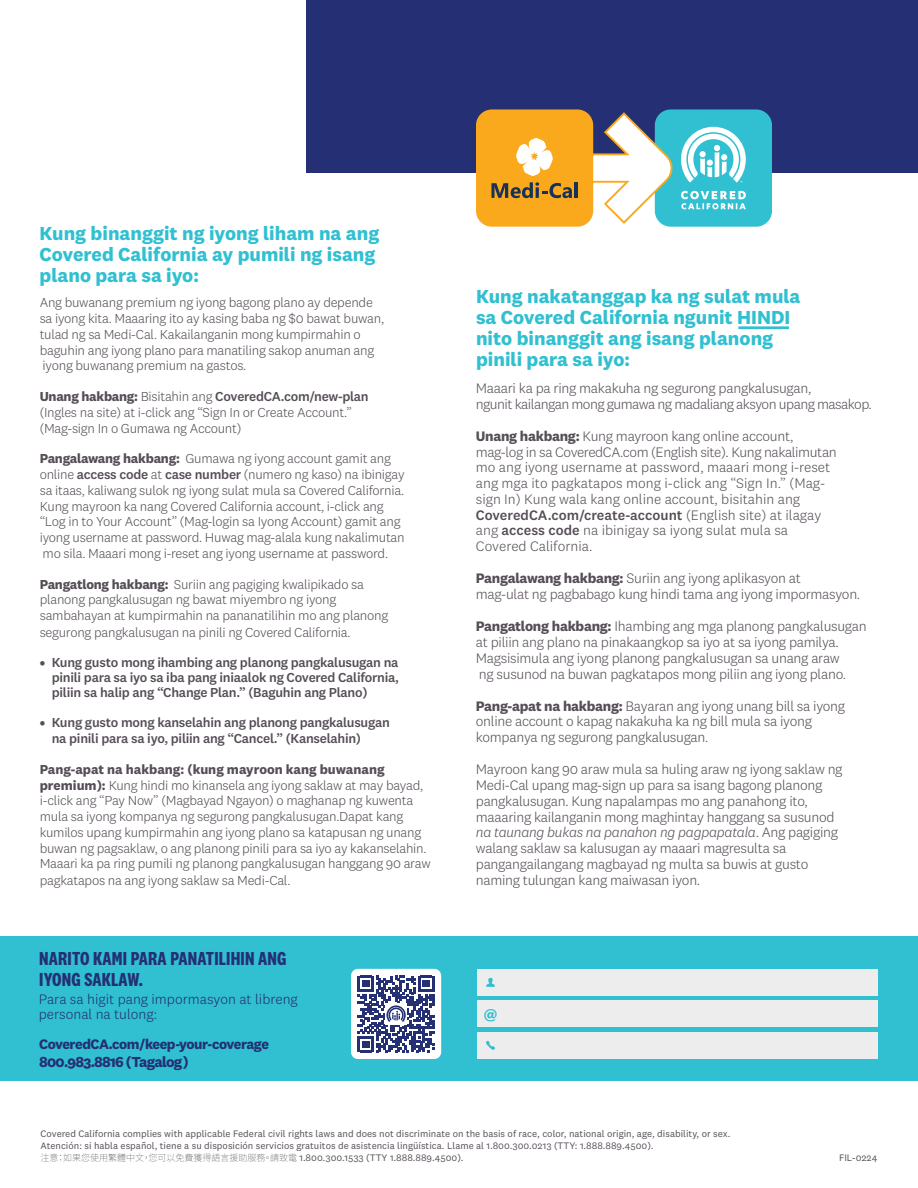
<style>
.page{position:relative;width:918px;height:1188px;background:#fff}
.page>*{position:absolute;margin:0;border:0;box-sizing:border-box;transform-origin:0 0}
.t1{font:700 19.5px/21px "National 2";color:#31c0d1}
.t2{font:700 19.5px/21px "National 2 Condensed";letter-spacing:.01em;color:#242f74}
.t3{font:700 15px "National 2";letter-spacing:-.05em;color:#242f74}
.t4{font:700 15px "National 2";color:#31c0d1}
.t5{font:300 14.25px/15.8px "National 2";letter-spacing:-.02em;color:#564e57}
.t6{font:300 14.25px/15.8px "National 2";color:#564e57}
.t7{font:300 14.25px/15.8px "National 2";letter-spacing:-.04em;color:#564e57}
.t8{font:300 14.25px/15px "National 2";color:#242f74}
.t9{font:700 14.25px "National 2";letter-spacing:-.03em;color:#242f74}
.t10{font:300 13.5px/15.8px "National 2";letter-spacing:-.02em;color:#564e57}
.t11{font:500 13.5px/15px "National 2";letter-spacing:-.02em;color:#564e57;text-align:justify}
.t12{font:9.75px/12px "National 2";color:#564e57}
.s1{font-weight:700}
.s2{font-weight:500}
.s3{font-style:italic}
.s4{font-family:"Noto Sans CJ Ktc";font-weight:100;font-size:9px}
</style>
<div class="page">
<div style="left:0;top:936px;width:918px;height:145px;background:#31c0d1"></div>
<div style="left:306px;top:0;width:612px;height:172px;background:#242f74"></div>
<div style="left:477px;top:969px;width:401px;height:27px;background:#ededee"></div>
<div style="left:477px;top:1000px;width:401px;height:27px;background:#ededee"></div>
<div style="left:477px;top:1032px;width:401px;height:27px;background:#ededee"></div>
<div style="left:655px;top:109px;width:117px;height:118px;background:#31c0d1;border-radius:16px"></div>
<svg style="left:681px;top:191px;width:65px;height:18px"></svg>
<svg style="left:681px;top:127px;width:65px;height:56px"></svg>
<div style="left:476px;top:109px;width:117px;height:118px;background:#faa81c;border-radius:16px"></div>
<svg style="left:491px;top:112px;width:181px;height:112px"></svg>
<svg style="left:486px;top:978px;width:9px;height:9px"></svg>
<svg style="left:486px;top:1041px;width:9px;height:9px"></svg>
<hr style="left:738px;top:326px;width:51px;height:3px;background:#31c0d1">
<div style="left:351px;top:969px;width:90px;height:90px;background:#fff;border-radius:7px"></div>
<svg style="left:358px;top:976px;width:76px;height:76px"></svg>
<h1 class="t1" style="left:40px;top:222px;width:341px">Kung binanggit ng iyong liham na ang<br>Covered California ay pumili ng isang plano para sa iyo:</h1>
<p class="t10" style="left:40px;top:295px;width:346px">Ang buwanang premium ng iyong bagong plano ay depende sa iyong kita. Maaaring ito ay kasing baba ng $0 bawat buwan, tulad ng sa Medi-Cal. Kakailanganin mong kumpirmahin o baguhin ang iyong plano para manatiling sakop anuman ang iyong buwanang premium na gastos.</p>
<p class="t10" style="left:40px;top:388px;width:331px"><span class="s1">Unang hakbang:</span> Bisitahin ang <span class="s2">CoveredCA.com/new-plan </span>(Ingles na site) at i-click ang “Sign In or Create Account.” (Mag-sign In o Gumawa ng Account)</p>
<p class="t10" style="left:40px;top:451px;width:367px"><span class="s1">Pangalawang hakbang:</span> Gumawa ng iyong account gamit ang online <span class="s2">access code</span> at <span class="s2">case number</span> (numero ng kaso) na ibinigay sa itaas, kaliwang sulok ng iyong sulat mula sa Covered California.<br>Kung mayroon ka nang Covered California account, i-click ang “Log in to Your Account” (Mag-login sa Iyong Account) gamit ang iyong username at password. Huwag mag-alala kung nakalimutan mo sila. Maaari mong i-reset ang iyong username at password.</p>
<p class="t10" style="left:40px;top:576px;width:350px"><span class="s1">Pangatlong hakbang:</span> Suriin ang pagiging kwalipikado sa planong pangkalusugan ng bawat miyembro ng iyong sambahayan at kumpirmahin na pananatilihin mo ang planong segurong pangkalusugan na pinili ng Covered California.</p>
<p class="t11" style="left:52px;top:654px;width:349px;text-indent:-12px"><span class="s1">•</span> Kung gusto mong ihambing ang planong pangkalusugan na pinili para sa iyo sa iba pang iniaalok ng Covered California, piliin sa halip ang “Change Plan.” (Baguhin ang Plano)</p>
<p class="t11" style="left:52px;top:714px;width:340px;line-height:16.5px;text-indent:-12px"><span class="s1">•</span> Kung gusto mong kanselahin ang planong pangkalusugan na pinili para sa iyo, piliin ang “Cancel.” (Kanselahin)</p>
<p class="t10" style="left:40px;top:761px;width:392px"><span class="s1">Pang-apat na hakbang: (kung mayroon kang buwanang premium):</span> Kung hindi mo kinansela ang iyong saklaw at may bayad, i-click ang “Pay Now” (Magbayad Ngayon) o maghanap ng kuwenta mula sa iyong kompanya ng segurong pangkalusugan.Dapat kang kumilos upang kumpirmahin ang iyong plano sa katapusan ng unang buwan ng pagsaklaw, o ang planong pinili para sa iyo ay kakanselahin.<br>Maaari ka pa ring pumili ng planong pangkalusugan hanggang 90 araw pagkatapos na ang iyong saklaw sa Medi-Cal.</p>
<h1 class="t2" style="left:39px;top:948px;width:249px">NARITO KAMI PARA PANATILIHIN ANG<br>IYONG SAKLAW.</h1>
<p class="t8" style="left:39px;top:992px;width:261px">Para sa higit pang impormasyon at libreng personal na tulong:</p>
<p class="t9" style="left:39px;top:1035px;width:231px">CoveredCA.com/keep-your-coverage</p>
<p class="t3" style="left:39px;top:1052px;width:151px">800.983.8816 (Tagalog)</p>
<h1 class="t1" style="left:476px;top:285px;width:326px">Kung nakatanggap ka ng sulat mula sa Covered California ngunit HINDI nito binanggit ang isang planong pinili para sa iyo:</h1>
<p class="t7" style="left:476px;top:380px;width:398px">Maaari ka pa ring makakuha ng segurong pangkalusugan,<br>ngunit kailangan mong gumawa ng madaliang aksyon upang masakop.</p>
<p class="t6" style="left:476px;top:428px;width:362px"><span class="s1">Unang hakbang:</span> Kung mayroon kang online account, mag-log in sa CoveredCA.com (English site). Kung nakalimutan mo ang iyong username at password, maaari mong i-reset ang mga ito pagkatapos mong i-click ang “Sign In.” (Mag&shy;sign In) Kung wala kang online account, bisitahin ang <span class="s2">CoveredCA.com/create-account</span> (English site) at ilagay ang <span class="s2">access code</span> na ibinigay sa iyong sulat mula sa Covered California.</p>
<p class="t5" style="left:476px;top:570px;width:386px"><span class="s1">Pangalawang hakbang:</span> Suriin ang iyong aplikasyon at<br>mag-ulat ng pagbabago kung hindi tama ang iyong impormasyon.</p>
<p class="t5" style="left:476px;top:618px;width:392px"><span class="s1">Pangatlong hakbang:</span> Ihambing ang mga planong pangkalusugan at piliin ang plano na pinakaangkop sa iyo at sa iyong pamilya.<br>Magsisimula ang iyong planong pangkalusugan sa unang araw<br>ng susunod na buwan pagkatapos mong piliin ang iyong plano.</p>
<p class="t5" style="left:476px;top:698px;width:371px"><span class="s1">Pang-apat na hakbang:</span> Bayaran ang iyong unang bill sa iyong online account o kapag nakakuha ka ng bill mula sa iyong kompanya ng segurong pangkalusugan.</p>
<p class="t5" style="left:476px;top:762px;width:368px">Mayroon kang 90 araw mula sa huling araw ng iyong saklaw ng Medi-Cal upang mag-sign up para sa isang bagong planong pangkalusugan. Kung napalampas mo ang panahong ito, maaaring kailanganin mong maghintay hanggang sa susunod <span class="s3">na taunang bukas na panahon ng pagpapatala</span>. Ang pagiging walang saklaw sa kalusugan ay maaari magresulta sa pangangailangang magbayad ng multa sa buwis at gusto naming tulungan kang maiwasan iyon.</p>
<p class="t4" style="left:484px;top:1005px;width:15px">@</p>
<p class="t12" style="left:40px;top:1128px;width:691px">Covered California complies with applicable Federal civil rights laws and does not discriminate on the basis of race, color, national origin, age, disability, or sex.<br>Atención: si habla español, tiene a su disposición servicios gratuitos de asistencia lingüística. Llame al 1.800.300.0213 (TTY: 1.888.889.4500).<br><span class="s4">注意：如果您使用繁體中文，您可以免費獲得語言援助服務。請致電</span> 1.800.300.1533 (TTY 1.888.889.4500).</p>
<p class="t12" style="left:839px;top:1152px;width:40px">FIL-0224</p>
</div>
